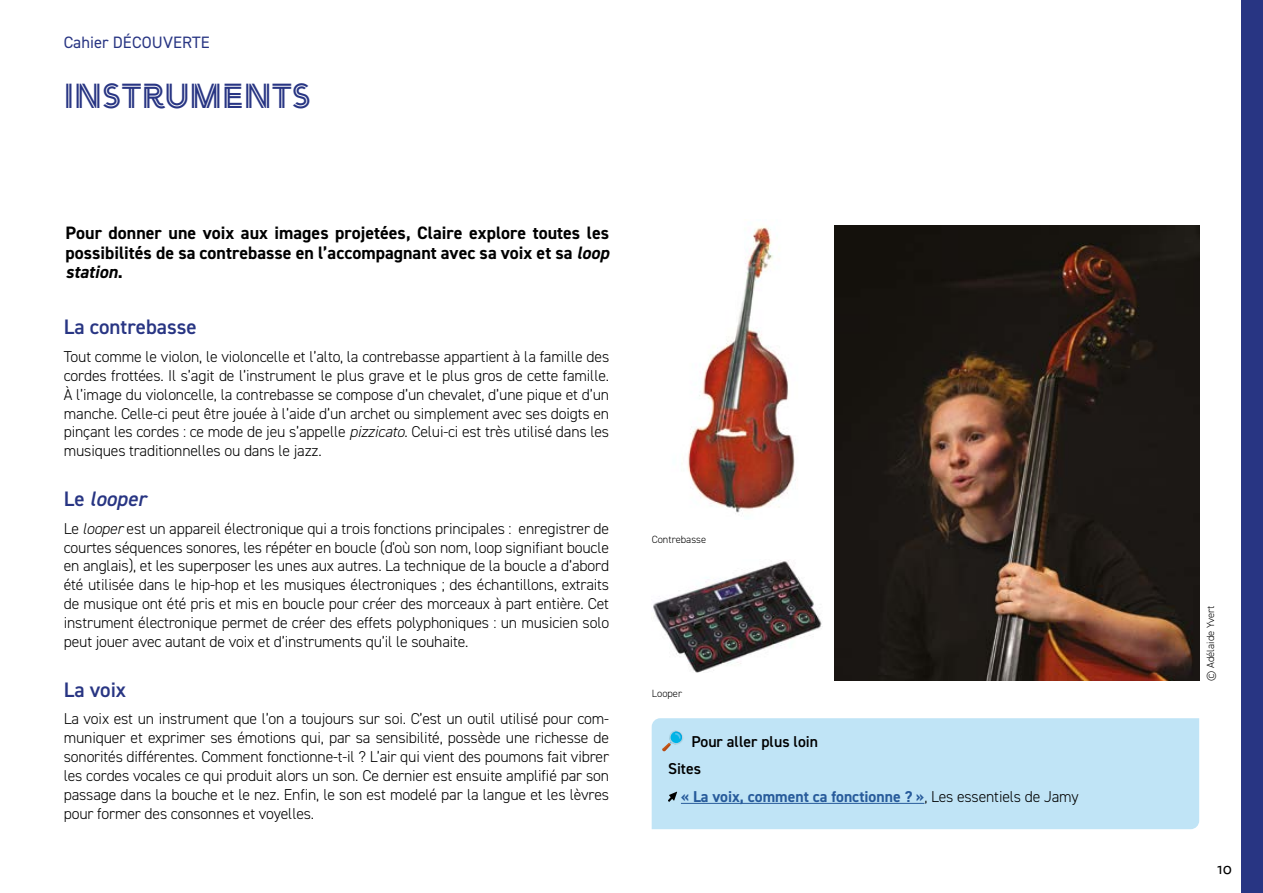
<style>
.page{position:relative;width:1263px;height:893px;background:#fff}
.page>*{position:absolute;margin:0;border:0;box-sizing:border-box;transform-origin:0 0}
.t1{font:34.5px "Arya Double";color:#283583}
.t2{font:600 21px "DIN2014";color:#283583}
.t3{font:italic 600 21px "DIN2014";color:#283583}
.t4{font:700 18px/19.5px "DIN2014";color:#000;text-align:justify}
.t5{font:16.5px "DIN2014";letter-spacing:.01em;color:#283583}
.t6{font:300 15.75px/18.9px "DIN2014";letter-spacing:-.01em;color:#000;text-align:justify}
.t7{font:700 15.75px "DIN2014";color:#275b9b}
.t8{font:600 15.75px/27.5px "DIN2014";color:#000}
.t9{font:15px "Tisa Sans Pro";color:#000}
.t10{font:300 10.5px "DIN2014";color:#000}
.s1{font-style:italic}
.s2{font-style:normal}
.s3{font-weight:300;color:#000}
</style>
<div class="page">
<div style="left:1242px;top:0;width:21px;height:893px;background:#283583"></div>
<div style="left:652px;top:718px;width:547px;height:111px;background:#c0e4f6"></div>
<hr style="left:681px;top:803px;width:243px;height:1px;background:#275b9b">
<svg style="left:668px;top:792px;width:9px;height:10px"></svg>
<svg style="left:662px;top:730px;width:21px;height:21px"></svg>
<img style="left:687px;top:226px;width:109px;height:288px">
<img style="left:653px;top:560px;width:169px;height:113px">
<img style="left:835px;top:225px;width:364px;height:456px">
<p class="t5" style="left:64px;top:32px;width:148px">Cahier DÉCOUVERTE</p>
<h1 class="t1" style="left:64px;top:75px;width:249px">INSTRUMENTS</h1>
<p class="t4" style="left:66px;top:223px;width:545px">Pour donner une voix aux images projetées, Claire explore toutes les possibilités de sa contrebasse en l’accompagnant avec sa voix et sa <span class="s1">loop station</span>.</p>
<h2 class="t2" style="left:64px;top:313px;width:135px">La contrebasse</h2>
<p class="t6" style="left:64px;top:347px;width:547px">Tout comme le violon, le violoncelle et l’alto, la contrebasse appartient à la famille des cordes frottées. Il s’agit de l’instrument le plus grave et le plus gros de cette famille.<br>À l’image du violoncelle, la contrebasse se compose d’un chevalet, d’une pique et d’un manche. Celle-ci peut être jouée à l’aide d’un archet ou simplement avec ses doigts en pinçant les cordes : ce mode de jeu s’appelle <span class="s1">pizzicato</span>. Celui-ci est très utilisé dans les musiques traditionnelles ou dans le jazz.</p>
<h2 class="t3" style="left:64px;top:485px;width:84px"><span class="s2">Le</span> looper</h2>
<p class="t6" style="left:64px;top:519px;width:547px">Le <span class="s1">looper</span> est un appareil électronique qui a trois fonctions principales : enregistrer de courtes séquences sonores, les répéter en boucle (d'où son nom, loop signifiant boucle en anglais), et les superposer les unes aux autres. La technique de la boucle a d’abord été utilisée dans le hip-hop et les musiques électroniques ; des échantillons, extraits de musique ont été pris et mis en boucle pour créer des morceaux à part entière. Cet instrument électronique permet de créer des effets polyphoniques : un musicien solo peut jouer avec autant de voix et d’instruments qu’il le souhaite.</p>
<h2 class="t2" style="left:64px;top:676px;width:64px">La voix</h2>
<p class="t6" style="left:64px;top:709px;width:547px">La voix est un instrument que l’on a toujours sur soi. C’est un outil utilisé pour com&shy;muniquer et exprimer ses émotions qui, par sa sensibilité, possède une richesse de sonorités différentes. Comment fonctionne-t-il ? L’air qui vient des poumons fait vibrer les cordes vocales ce qui produit alors un son. Ce dernier est ensuite amplifié par son passage dans la bouche et le nez. Enfin, le son est modelé par la langue et les lèvres pour former des consonnes et voyelles.</p>
<p class="t10" style="left:652px;top:533px;width:56px">Contrebasse</p>
<p class="t10" style="left:652px;top:687px;width:32px">Looper</p>
<p class="t8" style="left:668px;top:727px;width:152px;text-indent:24px">Pour aller plus loin<br>Sites</p>
<p class="t7" style="left:681px;top:786px;width:399px">« La voix, comment ca fonctionne ? »<span class="s3">, Les essentiels de Jamy</span></p>
<p class="t10" style="left:1204px;top:681px;width:77px;rotate:-90deg">© Adélaide Yvert</p>
<p class="t9" style="left:1217px;top:859px;width:16px">10</p>
</div>
